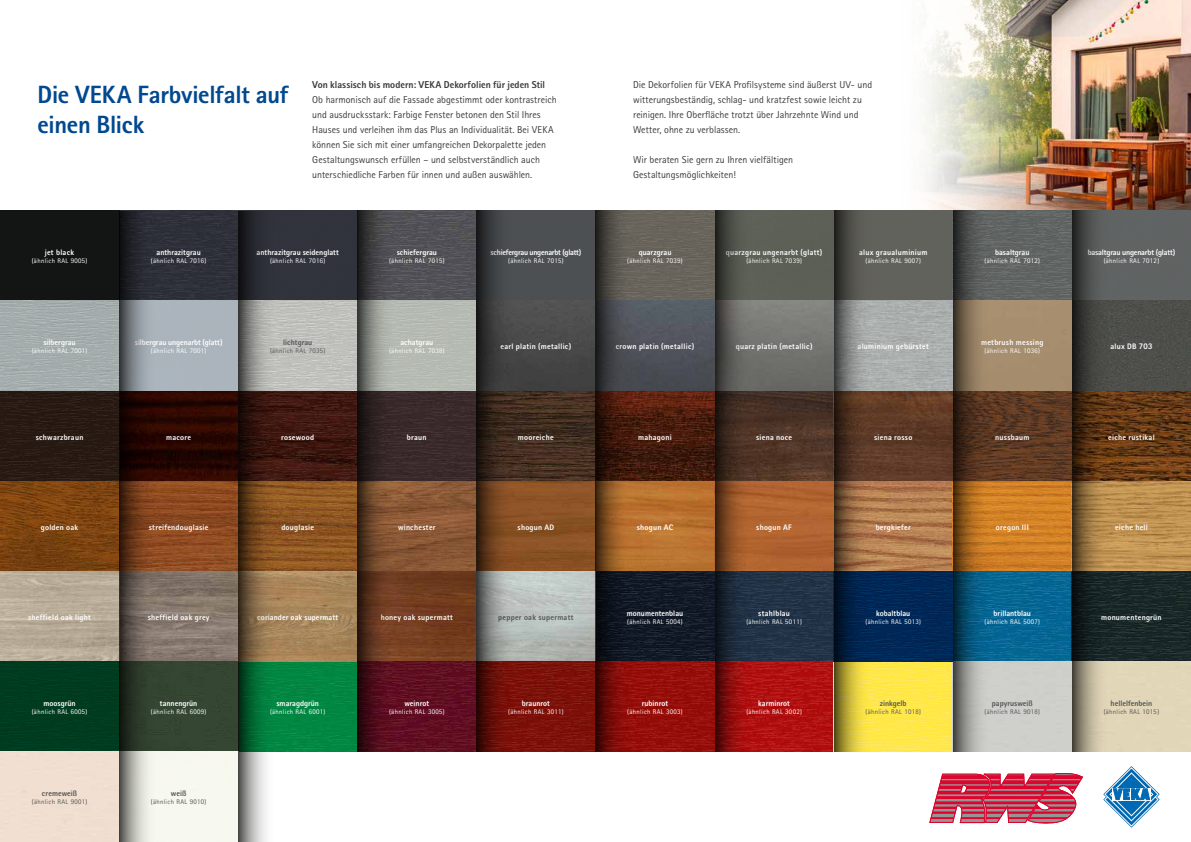
<style>
.page{position:relative;width:1191px;height:842px;background:#fff}
.page>*{position:absolute;margin:0;border:0;box-sizing:border-box;transform-origin:0 0}
.t1{font:700 25px/30px "Rotis II Sans Pro";letter-spacing:-.015em;color:#004890}
.t2{font:10px/15px "Rotis II Sans Pro";letter-spacing:-.005em;color:#3b3b3a}
.t3{font:700 10px "Rotis II Sans Pro";color:#3b3b3a}
.t4{font:700 8px "Rotis II Sans Pro";letter-spacing:.03em;color:#fff}
.t5{font:700 8px "Rotis II Sans Pro";color:#fff}
.t6{font:700 8px "Rotis II Sans Pro";color:#565656}
.t7{font:700 8px "Rotis II Sans Pro";letter-spacing:-.03em;color:#fff}
.t8{font:700 8px "Rotis II Sans Pro";letter-spacing:-.02em;color:#fff}
.t9{font:700 8px "Rotis II Sans Pro";letter-spacing:-.01em;color:#fff}
.t10{font:700 8px "Rotis II Sans Pro";letter-spacing:.01em;color:#fff}
.t11{font:700 8px "Rotis II Sans Pro";letter-spacing:.03em;color:#565656}
.t12{font:6.7px "Rotis II Sans Pro";letter-spacing:.05em;color:#fff}
.t13{font:6.7px "Rotis II Sans Pro";letter-spacing:.05em;color:#565656}
</style>
<div class="page">
<img style="left:1093px;top:0;width:98px;height:211px">
<img style="left:884px;top:0;width:209px;height:211px">
<svg style="left:1103px;top:766px;width:56px;height:62px"></svg>
<svg style="left:930px;top:773px;width:152px;height:50px;background:#cb546b"></svg>
<img style="left:0;top:211px;width:1191px;height:541px">
<svg style="left:276px;top:571px;width:81px;height:91px;background:#a8865b"></svg>
<div style="left:357px;top:571px;width:119px;height:91px;background:linear-gradient(to bottom,#6b381d,#794121)"></div>
<svg style="left:514px;top:571px;width:81px;height:91px;background:#b7beba"></svg>
<svg style="left:119px;top:211px;width:38px;height:631px;background:#5b514a"></svg>
<svg style="left:238px;top:211px;width:38px;height:631px;background:#5f604d"></svg>
<svg style="left:357px;top:211px;width:38px;height:541px;background:#563d37"></svg>
<svg style="left:476px;top:211px;width:38px;height:541px;background:#543d35"></svg>
<svg style="left:595px;top:211px;width:38px;height:541px;background:#4d2e24"></svg>
<svg style="left:714px;top:211px;width:38px;height:541px;background:#573830"></svg>
<svg style="left:833px;top:211px;width:38px;height:541px;background:#675e46"></svg>
<svg style="left:952px;top:211px;width:38px;height:541px;background:#645f51"></svg>
<svg style="left:1071px;top:211px;width:38px;height:541px;background:#5c5240"></svg>
<h1 class="t1" style="left:38px;top:80px;width:253px">Die VEKA Farbvielfalt auf einen Blick</h1>
<p class="t3" style="left:312px;top:79px;width:234px">Von klassisch bis modern: VEKA Dekorfolien für jeden Stil</p>
<p class="t2" style="left:312px;top:93px;width:246px">Ob harmonisch auf die Fassade abgestimmt oder kontrastreich und ausdrucksstark: Farbige Fenster betonen den Stil Ihres Hauses und verleihen ihm das Plus an Individualität. Bei VEKA können Sie sich mit einer umfangreichen Dekorpalette jeden Gestaltungswunsch erfüllen – und selbstverständlich auch unterschiedliche Farben für innen und außen auswählen.</p>
<p class="t2" style="left:633px;top:78px;width:241px">Die Dekorfolien für VEKA Profilsysteme sind äußerst UV- und witterungsbeständig, schlag- und kratzfest sowie leicht zu reinigen. Ihre Oberfläche trotzt über Jahrzehnte Wind und Wetter, ohne zu verblassen.</p>
<p class="t2" style="left:633px;top:153px;width:161px">Wir beraten Sie gern zu Ihren vielfältigen<br>Gestaltungsmöglichkeiten!</p>
<p class="t4" style="left:45px;top:248px;width:31px">jet black</p>
<p class="t12" style="left:32px;top:257px;width:57px">(ähnlich RAL 9005)</p>
<p class="t5" style="left:156px;top:248px;width:46px">anthrazitgrau</p>
<p class="t12" style="left:151px;top:257px;width:57px">(ähnlich RAL 7016)</p>
<p class="t5" style="left:257px;top:248px;width:84px">anthrazitgrau seidenglatt</p>
<p class="t12" style="left:270px;top:257px;width:57px">(ähnlich RAL 7016)</p>
<p class="t5" style="left:397px;top:248px;width:42px">schiefergrau</p>
<p class="t12" style="left:389px;top:257px;width:57px">(ähnlich RAL 7015)</p>
<p class="t7" style="left:490px;top:248px;width:92px">schiefergrau ungenarbt (glatt)</p>
<p class="t12" style="left:508px;top:257px;width:57px">(ähnlich RAL 7015)</p>
<p class="t5" style="left:638px;top:248px;width:34px">quarzgrau</p>
<p class="t12" style="left:627px;top:257px;width:57px">(ähnlich RAL 7039)</p>
<p class="t4" style="left:726px;top:248px;width:98px">quarzgrau ungenarbt (glatt)</p>
<p class="t12" style="left:746px;top:257px;width:57px">(ähnlich RAL 7039)</p>
<p class="t4" style="left:859px;top:248px;width:70px">alux graualuminium</p>
<p class="t12" style="left:865px;top:257px;width:57px">(ähnlich RAL 9007)</p>
<p class="t5" style="left:995px;top:248px;width:36px">basaltgrau</p>
<p class="t12" style="left:984px;top:257px;width:57px">(ähnlich RAL 7012)</p>
<p class="t8" style="left:1087px;top:248px;width:89px">basaltgrau ungenarbt (glatt)</p>
<p class="t12" style="left:1103px;top:257px;width:57px">(ähnlich RAL 7012)</p>
<p class="t5" style="left:43px;top:338px;width:34px">silbergrau</p>
<p class="t12" style="left:32px;top:347px;width:57px">(ähnlich RAL 7001)</p>
<p class="t9" style="left:135px;top:338px;width:89px">silbergrau ungenarbt (glatt)</p>
<p class="t12" style="left:151px;top:347px;width:57px">(ähnlich RAL 7001)</p>
<p class="t6" style="left:283px;top:338px;width:31px">lichtgrau</p>
<p class="t13" style="left:270px;top:347px;width:57px">(ähnlich RAL 7035)</p>
<p class="t5" style="left:400px;top:338px;width:34px">achatgrau</p>
<p class="t12" style="left:389px;top:347px;width:57px">(ähnlich RAL 7038)</p>
<p class="t4" style="left:500px;top:342px;width:72px">earl platin (metallic)</p>
<p class="t4" style="left:616px;top:342px;width:80px">crown platin (metallic)</p>
<p class="t4" style="left:736px;top:342px;width:78px">quarz platin (metallic)</p>
<p class="t4" style="left:857px;top:342px;width:73px">aluminium gebürstet</p>
<p class="t4" style="left:981px;top:338px;width:64px">metbrush messing</p>
<p class="t12" style="left:984px;top:347px;width:57px">(ähnlich RAL 1036)</p>
<p class="t4" style="left:1110px;top:342px;width:43px">alux DB 703</p>
<p class="t4" style="left:36px;top:432px;width:49px">schwarzbraun</p>
<p class="t4" style="left:166px;top:432px;width:27px">macore</p>
<p class="t4" style="left:281px;top:432px;width:34px">rosewood</p>
<p class="t4" style="left:407px;top:432px;width:21px">braun</p>
<p class="t4" style="left:518px;top:432px;width:37px">mooreiche</p>
<p class="t4" style="left:638px;top:432px;width:35px">mahagoni</p>
<p class="t4" style="left:756px;top:432px;width:38px">siena noce</p>
<p class="t4" style="left:874px;top:432px;width:40px">siena rosso</p>
<p class="t4" style="left:995px;top:432px;width:36px">nussbaum</p>
<p class="t4" style="left:1108px;top:432px;width:48px">eiche rustikal</p>
<p class="t4" style="left:41px;top:522px;width:39px">golden oak</p>
<p class="t4" style="left:149px;top:522px;width:61px">streifendouglasie</p>
<p class="t4" style="left:281px;top:522px;width:34px">douglasie</p>
<p class="t4" style="left:398px;top:522px;width:39px">winchester</p>
<p class="t4" style="left:517px;top:522px;width:38px">shogun AD</p>
<p class="t4" style="left:637px;top:522px;width:38px">shogun AC</p>
<p class="t4" style="left:756px;top:522px;width:37px">shogun AF</p>
<p class="t4" style="left:875px;top:522px;width:37px">bergkiefer</p>
<p class="t4" style="left:996px;top:522px;width:34px">oregon III</p>
<p class="t4" style="left:1115px;top:522px;width:34px">eiche hell</p>
<p class="t4" style="left:28px;top:613px;width:64px">sheffield oak light</p>
<p class="t5" style="left:627px;top:609px;width:58px">monumentenblau</p>
<p class="t12" style="left:627px;top:618px;width:57px">(ähnlich RAL 5004)</p>
<p class="t5" style="left:876px;top:609px;width:36px">kobaltblau</p>
<p class="t12" style="left:865px;top:618px;width:57px">(ähnlich RAL 5013)</p>
<p class="t5" style="left:993px;top:609px;width:39px">brillantblau</p>
<p class="t12" style="left:984px;top:618px;width:57px">(ähnlich RAL 5007)</p>
<p class="t4" style="left:758px;top:609px;width:33px">stahlblau</p>
<p class="t12" style="left:746px;top:618px;width:57px">(ähnlich RAL 5011)</p>
<p class="t4" style="left:148px;top:613px;width:63px">sheffield oak grey</p>
<p class="t4" style="left:1101px;top:613px;width:62px">monumentengrün</p>
<p class="t10" style="left:257px;top:613px;width:82px">coriander oak supermatt</p>
<p class="t4" style="left:381px;top:613px;width:74px">honey oak supermatt</p>
<p class="t11" style="left:498px;top:613px;width:77px">pepper oak supermatt</p>
<p class="t5" style="left:43px;top:699px;width:34px">moosgrün</p>
<p class="t12" style="left:32px;top:708px;width:57px">(ähnlich RAL 6005)</p>
<p class="t5" style="left:160px;top:699px;width:39px">tannengrün</p>
<p class="t12" style="left:151px;top:708px;width:57px">(ähnlich RAL 6009)</p>
<p class="t5" style="left:276px;top:699px;width:44px">smaragdgrün</p>
<p class="t12" style="left:270px;top:708px;width:57px">(ähnlich RAL 6001)</p>
<p class="t5" style="left:404px;top:699px;width:26px">weinrot</p>
<p class="t12" style="left:389px;top:708px;width:57px">(ähnlich RAL 3005)</p>
<p class="t5" style="left:522px;top:699px;width:30px">braunrot</p>
<p class="t12" style="left:508px;top:708px;width:57px">(ähnlich RAL 3011)</p>
<p class="t5" style="left:642px;top:699px;width:28px">rubinrot</p>
<p class="t12" style="left:627px;top:708px;width:57px">(ähnlich RAL 3003)</p>
<p class="t5" style="left:758px;top:699px;width:33px">karminrot</p>
<p class="t12" style="left:746px;top:708px;width:57px">(ähnlich RAL 3002)</p>
<p class="t6" style="left:880px;top:699px;width:28px">zinkgelb</p>
<p class="t13" style="left:865px;top:708px;width:57px">(ähnlich RAL 1018)</p>
<p class="t6" style="left:991px;top:699px;width:43px">papyrusweiß</p>
<p class="t13" style="left:984px;top:708px;width:57px">(ähnlich RAL 9018)</p>
<p class="t6" style="left:1110px;top:699px;width:43px">hellelfenbein</p>
<p class="t13" style="left:1103px;top:708px;width:57px">(ähnlich RAL 1015)</p>
<p class="t6" style="left:42px;top:789px;width:37px">cremeweiß</p>
<p class="t13" style="left:32px;top:798px;width:57px">(ähnlich RAL 9001)</p>
<p class="t6" style="left:171px;top:789px;width:17px">weiß</p>
<p class="t13" style="left:151px;top:798px;width:57px">(ähnlich RAL 9010)</p>
</div>
